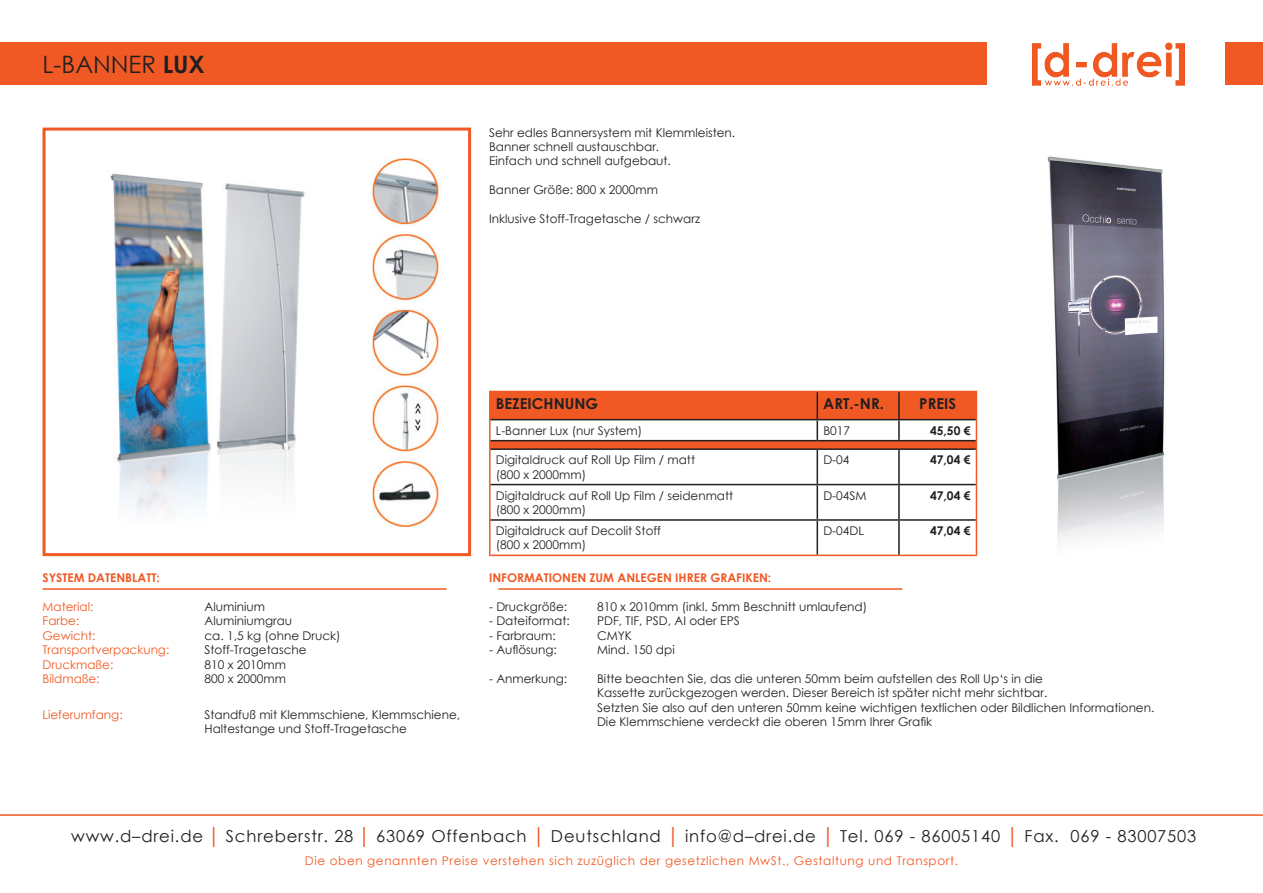
<style>
.page{position:relative;width:1263px;height:893px;background:#fff}
.page>*{position:absolute;margin:0;border:0;box-sizing:border-box;transform-origin:0 0}
.t1{font:24px "Century Gothic";color:#231f20}
.t2{font:16.5px "Century Gothic";letter-spacing:.05em;color:#231f20}
.t3{font:700 15px "Century Gothic";color:#231f20}
.t4{font:12px/14.4px "Century Gothic";color:#231f20}
.t5{font:12px "Century Gothic";letter-spacing:.05em;color:#f15924}
.t6{font:12px "Century Gothic";color:#f15924}
.t7{font:700 12px "Century Gothic";color:#f15924}
.t8{font:700 12px "Century Gothic";color:#231f20}
.s1{font-weight:700}
.s2{font-weight:700;color:#f15924}
.s3{color:#f15924}
</style>
<div class="page">
<img style="left:1047px;top:156px;width:118px;height:390px">
<div style="left:0;top:43px;width:986px;height:42px;background:#f15924"></div>
<img style="left:1032px;top:43px;width:152px;height:42px">
<div style="left:1226px;top:43px;width:37px;height:42px;background:#f15924"></div>
<img style="left:110px;top:158px;width:329px;height:369px">
<div style="left:43px;top:128px;width:428px;height:428px;border:3px solid #f15924"></div>
<svg style="left:489px;top:391px;width:488px;height:58px"></svg>
<hr style="left:489px;top:449px;width:1px;height:36px;background:#f15924">
<hr style="left:976px;top:449px;width:1px;height:36px;background:#f15924">
<hr style="left:489px;top:485px;width:1px;height:35px;background:#f15924">
<hr style="left:976px;top:485px;width:1px;height:35px;background:#f15924">
<hr style="left:489px;top:520px;width:1px;height:35px;background:#f15924">
<hr style="left:976px;top:520px;width:1px;height:35px;background:#f15924">
<hr style="left:489px;top:555px;width:328px;height:1px;background:#f15924">
<hr style="left:817px;top:555px;width:82px;height:1px;background:#f15924">
<hr style="left:899px;top:555px;width:78px;height:1px;background:#f15924">
<hr style="left:816px;top:392px;width:2px;height:27px;background:#231f20">
<hr style="left:898px;top:392px;width:2px;height:27px;background:#231f20">
<hr style="left:490px;top:419px;width:327px;height:1px;background:#231f20">
<hr style="left:817px;top:419px;width:82px;height:1px;background:#231f20">
<hr style="left:816px;top:420px;width:2px;height:20px;background:#231f20">
<hr style="left:899px;top:419px;width:77px;height:1px;background:#231f20">
<hr style="left:898px;top:420px;width:2px;height:20px;background:#231f20">
<hr style="left:490px;top:440px;width:327px;height:1px;background:#231f20">
<hr style="left:817px;top:440px;width:82px;height:1px;background:#231f20">
<hr style="left:899px;top:440px;width:77px;height:1px;background:#231f20">
<hr style="left:490px;top:448px;width:327px;height:2px;background:#231f20">
<hr style="left:817px;top:448px;width:82px;height:2px;background:#231f20">
<hr style="left:816px;top:450px;width:2px;height:34px;background:#231f20">
<hr style="left:899px;top:448px;width:77px;height:2px;background:#231f20">
<hr style="left:898px;top:450px;width:2px;height:34px;background:#231f20">
<hr style="left:490px;top:484px;width:327px;height:1px;background:#231f20">
<hr style="left:817px;top:484px;width:82px;height:1px;background:#231f20">
<hr style="left:816px;top:485px;width:2px;height:34px;background:#231f20">
<hr style="left:899px;top:484px;width:77px;height:1px;background:#231f20">
<hr style="left:898px;top:485px;width:2px;height:34px;background:#231f20">
<hr style="left:490px;top:519px;width:327px;height:2px;background:#231f20">
<hr style="left:817px;top:519px;width:82px;height:2px;background:#231f20">
<hr style="left:816px;top:521px;width:2px;height:34px;background:#231f20">
<hr style="left:899px;top:519px;width:77px;height:2px;background:#231f20">
<hr style="left:898px;top:521px;width:2px;height:34px;background:#231f20">
<hr style="left:43px;top:588px;width:403px;height:2px;background:#f15924">
<hr style="left:0;top:814px;width:1263px;height:2px;background:#f15924">
<hr style="left:498px;top:588px;width:404px;height:2px;background:#f15924">
<h1 class="t1" style="left:43px;top:47px;width:164px">L-BANNER <span class="s1">LUX</span></h1>
<p class="t4" style="left:489px;top:125px;width:248px">Sehr edles Bannersystem mit Klemmleisten.<br>Banner schnell austauschbar.<br>Einfach und schnell aufgebaut.</p>
<p class="t4" style="left:489px;top:182px;width:170px">Banner Größe: 800 x 2000mm</p>
<p class="t4" style="left:489px;top:211px;width:213px">Inklusive Stoff-Tragetasche / schwarz</p>
<p class="t7" style="left:43px;top:569px;width:119px">SYSTEM DATENBLATT:</p>
<p class="t6" style="left:43px;top:598px;width:53px">Material:</p>
<p class="t4" style="left:205px;top:599px;width:62px">Aluminium</p>
<p class="t5" style="left:43px;top:613px;width:38px">Farbe:</p>
<p class="t4" style="left:205px;top:614px;width:89px">Aluminiumgrau</p>
<p class="t6" style="left:43px;top:627px;width:55px">Gewicht:</p>
<p class="t4" style="left:205px;top:628px;width:138px">ca. 1,5 kg (ohne Druck)</p>
<p class="t6" style="left:43px;top:641px;width:128px">Transportverpackung:</p>
<p class="t4" style="left:205px;top:642px;width:104px">Stoff-Tragetasche</p>
<p class="t6" style="left:43px;top:656px;width:72px">Druckmaße:</p>
<p class="t4" style="left:205px;top:657px;width:83px">810 x 2010mm</p>
<p class="t6" style="left:43px;top:670px;width:59px">Bildmaße:</p>
<p class="t4" style="left:205px;top:671px;width:83px">800 x 2000mm</p>
<p class="t6" style="left:43px;top:706px;width:82px">Lieferumfang:</p>
<p class="t4" style="left:205px;top:707px;width:257px">Standfuß mit Klemmschiene, Klemmschiene,<br>Haltestange und Stoff-Tragetasche</p>
<p class="t3" style="left:496px;top:392px;width:104px">BEZEICHNUNG</p>
<p class="t3" style="left:823px;top:392px;width:62px">ART.-NR.</p>
<p class="t3" style="left:919px;top:392px;width:38px">PREIS</p>
<p class="t4" style="left:496px;top:423px;width:148px">L-Banner Lux (nur System)</p>
<p class="t4" style="left:823px;top:423px;width:28px">B017</p>
<p class="t8" style="left:930px;top:421px;width:42px">45,50 €</p>
<p class="t4" style="left:496px;top:452px;width:201px">Digitaldruck auf Roll Up Film / matt (800 x 2000mm)</p>
<p class="t4" style="left:823px;top:452px;width:28px">D-04</p>
<p class="t8" style="left:930px;top:451px;width:42px">47,04 €</p>
<p class="t4" style="left:496px;top:488px;width:239px">Digitaldruck auf Roll Up Film / seidenmatt (800 x 2000mm)</p>
<p class="t4" style="left:823px;top:488px;width:45px">D-04SM</p>
<p class="t8" style="left:930px;top:486px;width:42px">47,04 €</p>
<p class="t4" style="left:496px;top:523px;width:167px">Digitaldruck auf Decolit Stoff (800 x 2000mm)</p>
<p class="t4" style="left:823px;top:523px;width:42px">D-04DL</p>
<p class="t8" style="left:930px;top:521px;width:42px">47,04 €</p>
<p class="t7" style="left:489px;top:569px;width:284px">INFORMATIONEN ZUM ANLEGEN IHRER GRAFIKEN:</p>
<p class="t4" style="left:489px;top:599px;width:80px">- Druckgröße:</p>
<p class="t4" style="left:597px;top:599px;width:272px">810 x 2010mm (inkl. 5mm Beschnitt umlaufend)</p>
<p class="t4" style="left:489px;top:614px;width:82px">- Dateiformat:</p>
<p class="t4" style="left:597px;top:614px;width:144px">PDF, TIF, PSD, AI oder EPS</p>
<p class="t4" style="left:489px;top:628px;width:68px">- Farbraum:</p>
<p class="t4" style="left:597px;top:628px;width:36px">CMYK</p>
<p class="t4" style="left:489px;top:642px;width:69px">- Auflösung:</p>
<p class="t4" style="left:597px;top:642px;width:79px">Mind. 150 dpi</p>
<p class="t4" style="left:489px;top:671px;width:80px">- Anmerkung:</p>
<p class="t4" style="left:597px;top:671px;width:559px">Bitte beachten Sie, das die unteren 50mm beim aufstellen des Roll Up‘s in die<br>Kassette zurückgezogen werden. Dieser Bereich ist später nicht mehr sichtbar.<br>Setzten Sie also auf den unteren 50mm keine wichtigen textlichen oder Bildlichen Informationen.<br>Die Klemmschiene verdeckt die oberen 15mm Ihrer Grafik</p>
<h2 class="t2" style="left:71px;top:825px;width:1127px">www.d–drei.de <span class="s2">│</span> Schreberstr. 28 <span class="s2">│</span> 63069 Offenbach <span class="s3">│</span> Deutschland <span class="s3">│</span> info@d–drei.de <span class="s3">│</span> Tel. 069 - 86005140 <span class="s3">│</span> Fax. 069 - 83007503</h2>
<p class="t5" style="left:305px;top:852px;width:655px">Die oben genannten Preise verstehen sich zuzüglich der gesetzlichen MwSt., Gestaltung und Transport.</p>
</div>
